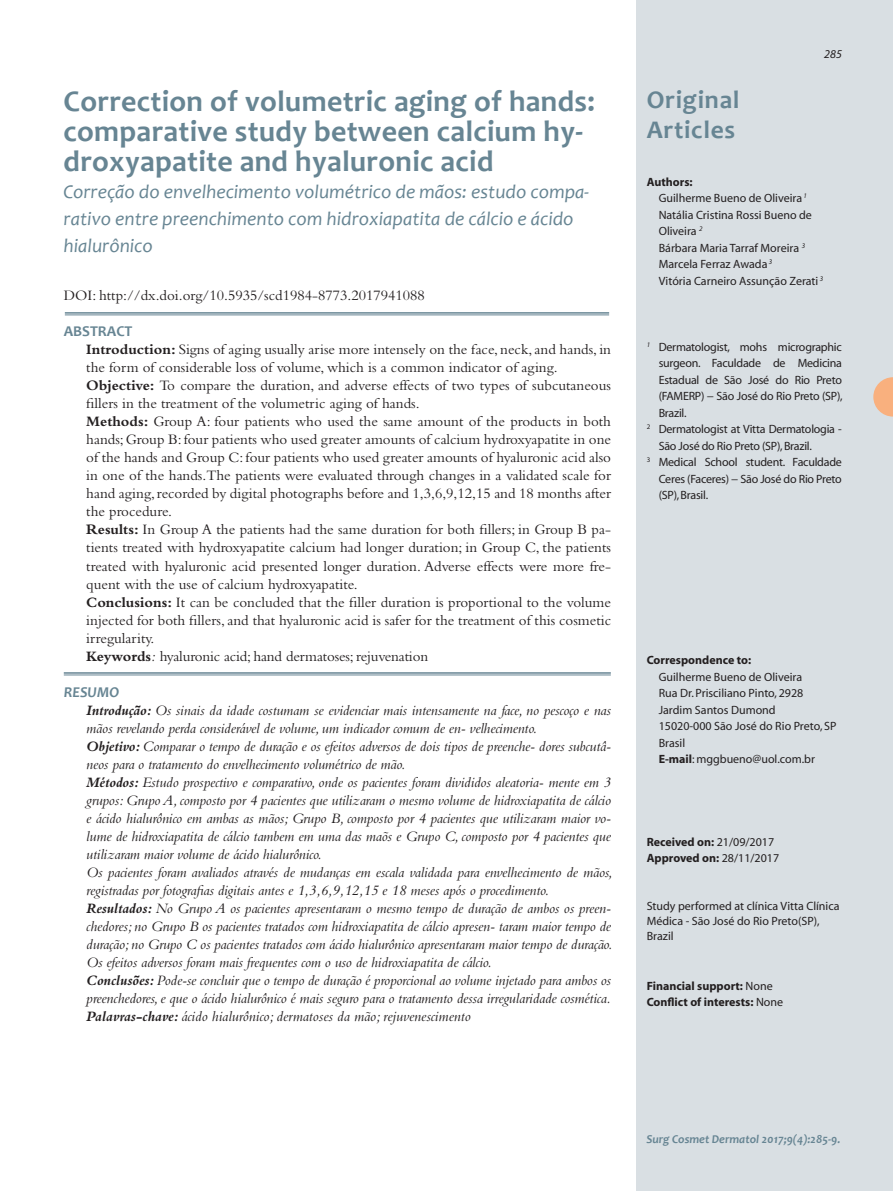
<style>
.page{position:relative;width:893px;height:1191px;background:#fff}
.page>*{position:absolute;margin:0;border:0;box-sizing:border-box;transform-origin:0 0}
.t1{font:700 30px/30px "Candara";letter-spacing:.01em;color:#678593}
.t2{font:700 25.5px "Candara";letter-spacing:.03em;color:#678593}
.t3{font:italic 19.5px/27px "Candara";color:#678593}
.t4{font:italic 15px/18px "Bembo";letter-spacing:-.01em;color:#231f20}
.t5{font:15px/18px "Bembo";color:#231f20;text-align:justify}
.t6{font:700 15px "Candara";color:#678593}
.t7{font:italic 700 15px "Candara";color:#678593}
.t8{font:12px/16.5px "Myriad";color:#231f20;text-align:justify}
.t9{font:700 12px "Myriad";color:#231f20}
.t10{font:12px/16.5px "Myriad";letter-spacing:-.02em;color:#231f20}
.t11{font:italic 700 12px "Candara";color:#678593}
.t12{font:italic 12px "Myriad";color:#231f20}
.s1{font-weight:700}
.s2{font-style:italic}
.s3{font-weight:400}
</style>
<div class="page">
<div style="left:636px;top:0;width:257px;height:1191px;background:#d9dfe3"></div>
<hr style="left:65px;top:312px;width:544px;height:2px;background:#678593">
<hr style="left:65px;top:315px;width:544px;height:1px;background:#678593">
<hr style="left:64px;top:672px;width:547px;height:1px;background:#678593">
<hr style="left:64px;top:674px;width:547px;height:1px;background:#678593">
<svg style="left:873px;top:377px;width:20px;height:39px"></svg>
<p class="t1" style="left:64px;top:86px;width:533px">Correction of volumetric aging of hands: comparative study between calcium hy&shy;droxyapatite and hyaluronic acid</p>
<p class="t3" style="left:64px;top:178px;width:527px">Correção do envelhecimento volumétrico de mãos: estudo compa&shy;rativo entre preenchimento com hidroxiapatita de cálcio e ácido hialurônico</p>
<p class="t5" style="left:64px;top:286px;width:363px">DOI: http://dx.doi.org/10.5935/scd1984-8773.2017941088</p>
<p class="t6" style="left:64px;top:322px;width:70px">ABSTRACT</p>
<p class="t5" style="left:86px;top:340px;width:526px"><span class="s1">Introduction:</span> Signs of aging usually arise more intensely on the face, neck, and hands, in the form of considerable loss of volume, which is a common indicator of aging.</p>
<p class="t5" style="left:86px;top:376px;width:526px"><span class="s1">Objective:</span> To compare the duration, and adverse effects of two types of subcutaneous fillers in the treatment of the volumetric aging of hands.</p>
<p class="t5" style="left:86px;top:412px;width:526px"><span class="s1">Methods:</span> Group A: four patients who used the same amount of the products in both hands; Group B: four patients who used greater amounts of calcium hydroxyapatite in one of the hands and Group C: four patients who used greater amounts of hyaluronic acid also in one of the hands.The patients were evaluated through changes in a validated scale for hand aging, recorded by digital photographs before and 1,3,6,9,12,15 and 18 months after the procedure.</p>
<p class="t5" style="left:86px;top:520px;width:526px"><span class="s1">Results:</span> In Group A the patients had the same duration for both fillers; in Group B pa&shy;tients treated with hydroxyapatite calcium had longer duration; in Group C, the patients treated with hyaluronic acid presented longer duration. Adverse effects were more fre&shy;quent with the use of calcium hydroxyapatite.</p>
<p class="t5" style="left:86px;top:592px;width:526px"><span class="s1">Conclusions:</span> It can be concluded that the filler duration is proportional to the volume injected for both fillers, and that hyaluronic acid is safer for the treatment of this cosmetic irregularity.</p>
<p class="t5" style="left:86px;top:646px;width:343px"><span class="s1">Keywords</span><span class="s2">:</span> hyaluronic acid; hand dermatoses; rejuvenation</p>
<p class="t7" style="left:64px;top:682px;width:57px">RESUMO</p>
<p class="t4" style="left:86px;top:700px;width:526px"><span class="s1">Introdução:</span> Os sinais da idade costumam se evidenciar mais intensamente na face, no pescoço e nas mãos revelando perda considerável de volume, um indicador comum de en- velhecimento.</p>
<p class="t4" style="left:86px;top:736px;width:526px"><span class="s1">Objetivo:</span> Comparar o tempo de duração e os efeitos adversos de dois tipos de preenche- dores subcutâ&shy;neos para o tratamento do envelhecimento volumétrico de mão.</p>
<p class="t4" style="left:86px;top:772px;width:526px;text-align:justify"><span class="s1">Métodos:</span> Estudo prospectivo e comparativo, onde os pacientes foram divididos aleatoria- mente em 3 grupos: Grupo A, composto por 4 pacientes que utilizaram o mesmo volume de hidroxiapatita de cálcio e ácido hialurônico em ambas as mãos; Grupo B, composto por 4 pacientes que utilizaram maior vo&shy;lume de hidroxiapatita de cálcio tambem em uma das maõs e Grupo C, composto por 4 pacientes que utilizaram maior volume de ácido hialurônico.</p>
<p class="t4" style="left:86px;top:862px;width:528px">Os pacientes foram avaliados através de mudanças em escala validada para envelhecimento de mãos, registradas por fotografias digitais antes e 1,3,6,9,12,15 e 18 meses após o procedimento.<br><span class="s1">Resultados:</span> No Grupo A os pacientes apresentaram o mesmo tempo de duração de ambos os preen&shy;chedores; no Grupo B os pacientes tratados com hidroxiapatita de cálcio apresen- taram maior tempo de duração; no Grupo C os pacientes tratados com ácido hialurônico apresentaram maior tempo de duração.<br>Os efeitos adversos foram mais frequentes com o uso de hidroxiapatita de cálcio.</p>
<p class="t4" style="left:86px;top:970px;width:526px"><span class="s1">Conclusões:</span> Pode-se concluir que o tempo de duração é proporcional ao volume injetado para ambos os preenchedores, e que o ácido hialurônico é mais seguro para o tratamento dessa irregularidade cosmética.</p>
<p class="t4" style="left:86px;top:1006px;width:386px"><span class="s1">Palavras-chave:</span> ácido hialurônico; dermatoses da mão; rejuvenescimento</p>
<p class="t2" style="left:647px;top:83px;width:94px">Original</p>
<p class="t2" style="left:647px;top:113px;width:90px">Articles</p>
<p class="t12" style="left:824px;top:48px;width:19px">285</p>
<p class="t9" style="left:647px;top:175px;width:47px">Authors:</p>
<p class="t8" style="left:659px;top:190px;width:150px">Guilherme Bueno de Oliveira <sup>1</sup></p>
<p class="t8" style="left:659px;top:207px;width:155px">Natália Cristina Rossi Bueno de<br>Oliveira <sup>2</sup></p>
<p class="t8" style="left:659px;top:240px;width:148px">Bárbara Maria Tarraf Moreira <sup>3</sup></p>
<p class="t8" style="left:659px;top:256px;width:115px">Marcela Ferraz Awada <sup>3</sup></p>
<p class="t8" style="left:659px;top:273px;width:166px">Vitória Carneiro Assunção Zerati <sup>3</sup></p>
<p class="t8" style="left:659px;top:339px;width:186px;text-indent:-12px"><sup>1</sup> Dermatologist, mohs micrographic surgeon. Faculdade de Medicina Estadual de São José do Rio Preto (FAMERP) − São José do Rio Preto (SP), Brazil.</p>
<p class="t10" style="left:659px;top:421px;width:185px;text-indent:-12px"><sup>2</sup> Dermatologist at Vitta Dermatologia -<br>São José do Rio Preto (SP), Brazil.</p>
<p class="t8" style="left:659px;top:454px;width:185px;text-indent:-12px"><sup>3</sup> Medical School student. Faculdade Ceres (Faceres) − São José do Rio Preto (SP), Brasil.</p>
<p class="t9" style="left:647px;top:654px;width:106px">Correspondence to:</p>
<p class="t8" style="left:659px;top:669px;width:145px">Guilherme Bueno de Oliveira</p>
<p class="t8" style="left:659px;top:685px;width:146px">Rua Dr. Prisciliano Pinto, 2928</p>
<p class="t8" style="left:659px;top:702px;width:119px">Jardim Santos Dumond</p>
<p class="t8" style="left:659px;top:718px;width:179px">15020-000 São José do Rio Preto, SP</p>
<p class="t8" style="left:659px;top:735px;width:28px">Brasil</p>
<p class="t8" style="left:659px;top:751px;width:158px"><span class="s1">E-mail</span>: mggbueno@uol.com.br</p>
<p class="t9" style="left:647px;top:835px;width:129px">Received on: <span class="s3">21/09/2017</span></p>
<p class="t9" style="left:647px;top:852px;width:134px">Approved on: <span class="s3">28/11/2017</span></p>
<p class="t8" style="left:647px;top:898px;width:194px">Study performed at clínica Vitta Clínica</p>
<p class="t8" style="left:647px;top:913px;width:174px">Médica - São José do Rio Preto(SP),</p>
<p class="t8" style="left:647px;top:928px;width:28px">Brazil</p>
<p class="t9" style="left:647px;top:979px;width:128px">Financial support: <span class="s3">None</span></p>
<p class="t9" style="left:647px;top:996px;width:138px">Conflict of interests: <span class="s3">None</span></p>
<p class="t11" style="left:646px;top:1131px;width:195px">Surg Cosmet Dermatol 2017;9(4):285-9.</p>
</div>
